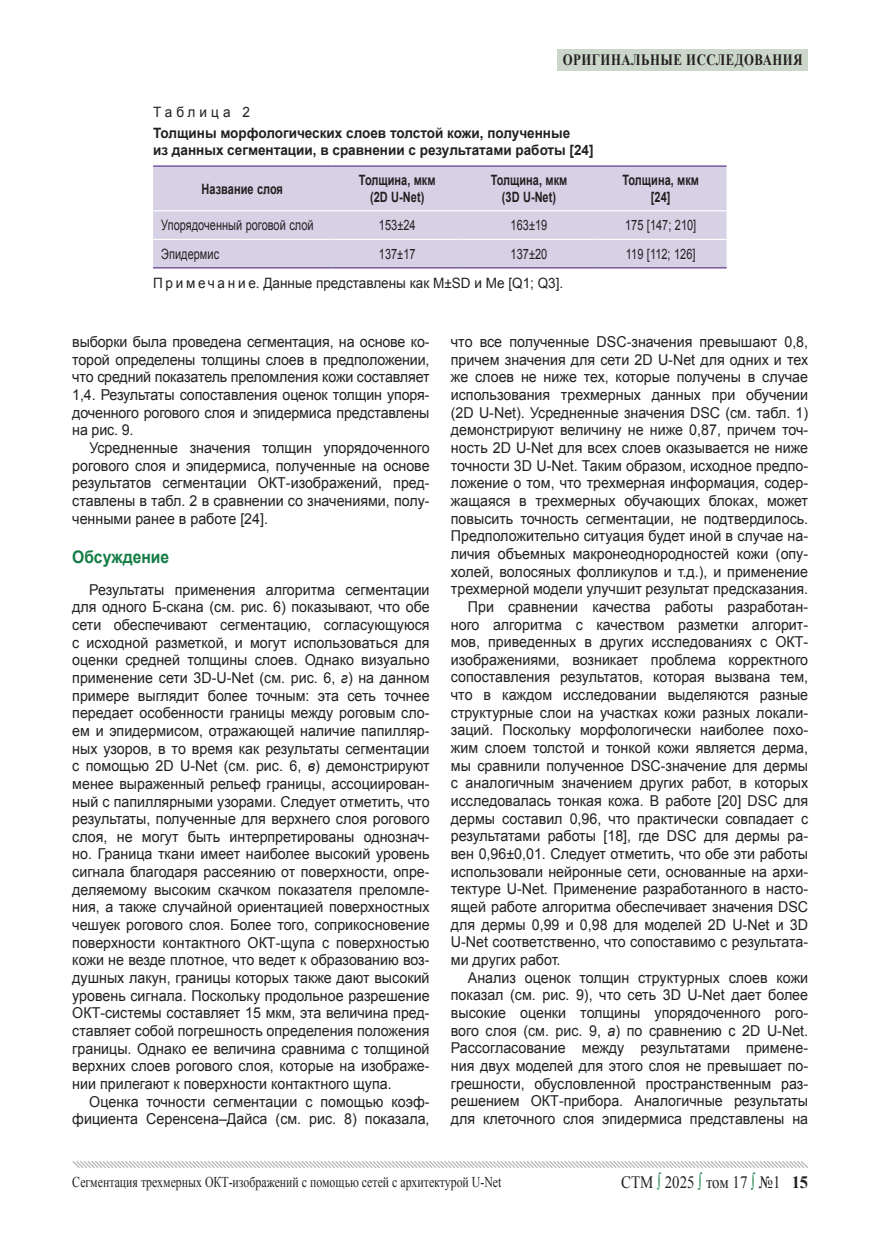
<style>
.page{position:relative;width:872px;height:1234px;background:#fff}
.page>*{position:absolute;margin:0;border:0;box-sizing:border-box;transform-origin:0 0}
.t1{font:17.4px "Times New Roman";color:#231f20;scale:.86 1}
.t2{font:700 17.4px "Arial";color:#127c43;scale:.9 1}
.t3{font:700 15.75px "Times New Roman";letter-spacing:.04em;color:#231f20;scale:.81 1}
.t4{font:15px/17.7px "Arial";color:#231f20;text-align:justify;scale:.95 1}
.t5{font:15px "Times New Roman";color:#231f20;scale:.79 1}
.t6{font:700 14.25px/17.1px "Arial";color:#231f20;scale:.95 1}
.t7{font:14.25px "Arial";letter-spacing:.005em;color:#231f20;scale:.77 1}
.t8{font:700 14.25px/17.1px "Arial";color:#231f20;text-align:center;scale:.77 1}
.t9{font:14.25px "Arial";letter-spacing:.005em;color:#231f20;scale:.95 1}
.t10{font:14.25px "Arial";letter-spacing:.3em;color:#231f20;scale:.95 1}
.s1{font-style:italic}
.s2{color:#127c43}
.s3{font-weight:700}
</style>
<div class="page">
<svg style="left:72px;top:1161px;width:736px;height:7px"></svg>
<div style="left:557px;top:49px;width:251px;height:21px;background:#cbd8c9"></div>
<div style="left:153px;top:167px;width:573px;height:100px;background:#d7d1e6"></div>
<hr style="left:153px;top:210px;width:178px;height:1px;background:#fff">
<hr style="left:331px;top:210px;width:132px;height:1px;background:#fff">
<hr style="left:463px;top:210px;width:132px;height:1px;background:#fff">
<hr style="left:595px;top:210px;width:131px;height:1px;background:#fff">
<hr style="left:153px;top:239px;width:178px;height:1px;background:#fff">
<hr style="left:331px;top:239px;width:132px;height:1px;background:#fff">
<hr style="left:463px;top:239px;width:132px;height:1px;background:#fff">
<hr style="left:595px;top:239px;width:131px;height:1px;background:#fff">
<hr style="left:153px;top:165px;width:178px;height:2px;background:#542685">
<hr style="left:331px;top:165px;width:132px;height:2px;background:#542685">
<hr style="left:463px;top:165px;width:132px;height:2px;background:#542685">
<hr style="left:595px;top:165px;width:131px;height:2px;background:#542685">
<hr style="left:153px;top:267px;width:178px;height:1px;background:#542685">
<hr style="left:331px;top:267px;width:132px;height:1px;background:#542685">
<hr style="left:463px;top:267px;width:132px;height:1px;background:#542685">
<hr style="left:595px;top:267px;width:131px;height:1px;background:#542685">
<p class="t3" style="left:563px;top:48px;width:297px">оригинальные исследования</p>
<p class="t10" style="left:153px;top:102px;width:103px">Таблица 2</p>
<p class="t6" style="left:153px;top:125px;width:465px">Толщины морфологических слоев толстой кожи, полученные<br>из данных сегментации, в сравнении с результатами работы [24]</p>
<p class="t8" style="left:201px;top:180px;width:107px">Название слоя</p>
<p class="t8" style="left:359px;top:172px;width:101px">Толщина, мкм (2D U-Net)</p>
<p class="t8" style="left:491px;top:172px;width:101px">Толщина, мкм (3D U-Net)</p>
<p class="t8" style="left:622px;top:172px;width:101px">Толщина, мкм [24]</p>
<p class="t7" style="left:161px;top:216px;width:199px">Упорядоченный роговой слой</p>
<p class="t7" style="left:379px;top:216px;width:49px">153±24</p>
<p class="t7" style="left:510px;top:216px;width:49px">163±19</p>
<p class="t7" style="left:625px;top:216px;width:94px">175 [147; 210]</p>
<p class="t7" style="left:161px;top:244px;width:77px">Эпидермис</p>
<p class="t7" style="left:379px;top:244px;width:49px">137±17</p>
<p class="t7" style="left:510px;top:244px;width:49px">137±20</p>
<p class="t7" style="left:626px;top:244px;width:92px">119 [112; 126]</p>
<p class="t9" style="left:153px;top:274px;width:433px">П р и м е ч а н и е. Данные представлены как M±SD и Me [Q1; Q3].</p>
<p class="t4" style="left:72px;top:333px;width:377px">выборки была проведена сегментация, на основе ко&shy;торой определены толщины слоев в предположении, что средний показатель преломления кожи составляет 1,4. Результаты сопоставления оценок толщин упоря&shy;доченного рогового слоя и эпидермиса представлены на рис. 9.</p>
<p class="t4" style="left:72px;top:439px;width:377px;text-indent:17px">Усредненные значения толщин упорядоченного рогового слоя и эпидермиса, полученные на основе результатов сегментации ОКТ-изображений, пред&shy;ставлены в табл. 2 в сравнении со значениями, полу&shy;ченными ранее в работе [24].</p>
<p class="t2" style="left:72px;top:544px;width:109px">Обсуждение</p>
<p class="t4" style="left:72px;top:580px;width:377px;text-indent:17px">Результаты применения алгоритма сегментации для одного Б-скана (см. рис. 6) показывают, что обе сети обеспечивают сегментацию, согласующуюся с исходной разметкой, и могут использоваться для оценки средней толщины слоев. Однако визуально применение сети 3D-U-Net (см. рис. 6, <span class="s1">г</span>) на данном примере выглядит более точным: эта сеть точнее передает особенности границы между роговым сло&shy;ем и эпидермисом, отражающей наличие папилляр&shy;ных узоров, в то время как результаты сегментации с помощью 2D U-Net (см. рис. 6, <span class="s1">в</span>) демонстрируют менее выраженный рельеф границы, ассоциирован&shy;ный с папиллярными узорами. Следует отметить, что результаты, полученные для верхнего слоя рогового слоя, не могут быть интерпретированы однознач&shy;но. Граница ткани имеет наиболее высокий уровень сигнала благодаря рассеянию от поверхности, опре&shy;деляемому высоким скачком показателя преломле&shy;ния, а также случайной ориентацией поверхностных чешуек рогового слоя. Более того, соприкосновение поверхности контактного ОКТ-щупа с поверхностью кожи не везде плотное, что ведет к образованию воз&shy;душных лакун, границы которых также дают высокий уровень сигнала. Поскольку продольное разрешение ОКТ-системы составляет 15 мкм, эта величина пред&shy;ставляет собой погрешность определения положения границы. Однако ее величина сравнима с толщиной верхних слоев рогового слоя, которые на изображе&shy;нии прилегают к поверхности контактного щупа.</p>
<p class="t4" style="left:72px;top:1092px;width:377px;text-align:right">Оценка точности сегментации с помощью коэф&shy;фициента Серенсена–Дайса (см. рис. 8) показала,</p>
<p class="t4" style="left:451px;top:333px;width:377px">что все полученные DSC-значения превышают 0,8,</p>
<p class="t4" style="left:451px;top:351px;width:377px">причем значения для сети 2D U-Net для одних и тех</p>
<p class="t4" style="left:451px;top:368px;width:377px">же слоев не ниже тех, которые получены в случае</p>
<p class="t4" style="left:451px;top:386px;width:377px">использования трехмерных данных при обучении</p>
<p class="t4" style="left:451px;top:403px;width:377px">(2D U-Net). Усредненные значения DSC (см. табл. 1)</p>
<p class="t4" style="left:451px;top:421px;width:377px">демонстрируют величину не ниже 0,87, причем точ-</p>
<p class="t4" style="left:451px;top:439px;width:377px">ность 2D U-Net для всех слоев оказывается не ниже</p>
<p class="t4" style="left:451px;top:456px;width:377px">точности 3D U-Net. Таким образом, исходное предпо-</p>
<p class="t4" style="left:451px;top:474px;width:377px">ложение о том, что трехмерная информация, содер-</p>
<p class="t4" style="left:451px;top:492px;width:377px">жащаяся в трехмерных обучающих блоках, может</p>
<p class="t4" style="left:451px;top:509px;width:377px">повысить точность сегментации, не подтвердилось.</p>
<p class="t4" style="left:451px;top:527px;width:377px">Предположительно ситуация будет иной в случае на-</p>
<p class="t4" style="left:451px;top:545px;width:377px">личия объемных макронеоднородностей кожи (опу-</p>
<p class="t4" style="left:451px;top:562px;width:377px">холей, волосяных фолликулов и т.д.), и применение</p>
<p class="t4" style="left:451px;top:580px;width:377px">трехмерной модели улучшит результат предсказания.</p>
<p class="t4" style="left:468px;top:597px;width:360px">При сравнении качества работы разработан-</p>
<p class="t4" style="left:451px;top:615px;width:377px">ного алгоритма с качеством разметки алгорит-</p>
<p class="t4" style="left:451px;top:633px;width:377px">мов, приведенных в других исследованиях с ОКТ-</p>
<p class="t4" style="left:451px;top:650px;width:377px">изображениями, возникает проблема корректного</p>
<p class="t4" style="left:451px;top:668px;width:377px">сопоставления результатов, которая вызвана тем,</p>
<p class="t4" style="left:451px;top:686px;width:377px">что в каждом исследовании выделяются разные</p>
<p class="t4" style="left:451px;top:703px;width:377px">структурные слои на участках кожи разных локали-</p>
<p class="t4" style="left:451px;top:721px;width:377px">заций. Поскольку морфологически наиболее похо-</p>
<p class="t4" style="left:451px;top:739px;width:377px">жим слоем толстой и тонкой кожи является дерма,</p>
<p class="t4" style="left:451px;top:756px;width:377px">мы сравнили полученное DSC-значение для дермы</p>
<p class="t4" style="left:451px;top:774px;width:377px">с аналогичным значением других работ, в которых</p>
<p class="t4" style="left:451px;top:792px;width:377px">исследовалась тонкая кожа. В работе [20] DSC для</p>
<p class="t4" style="left:451px;top:809px;width:377px">дермы составил 0,96, что практически совпадает с</p>
<p class="t4" style="left:451px;top:827px;width:377px">результатами работы [18], где DSC для дермы ра-</p>
<p class="t4" style="left:451px;top:844px;width:377px">вен 0,96±0,01. Следует отметить, что обе эти работы</p>
<p class="t4" style="left:451px;top:862px;width:377px">использовали нейронные сети, основанные на архи-</p>
<p class="t4" style="left:451px;top:880px;width:377px">тектуре U-Net. Применение разработанного в насто-</p>
<p class="t4" style="left:451px;top:897px;width:377px">ящей работе алгоритма обеспечивает значения DSC</p>
<p class="t4" style="left:451px;top:915px;width:377px">для дермы 0,99 и 0,98 для моделей 2D U-Net и 3D</p>
<p class="t4" style="left:451px;top:933px;width:377px">U-Net соответственно, что сопоставимо с результата-</p>
<p class="t4" style="left:451px;top:950px;width:117px">ми других работ.</p>
<p class="t4" style="left:468px;top:968px;width:360px">Анализ оценок толщин структурных слоев кожи</p>
<p class="t4" style="left:451px;top:986px;width:377px">показал (см. рис. 9), что сеть 3D U-Net дает более</p>
<p class="t4" style="left:451px;top:1003px;width:377px">высокие оценки толщины упорядоченного рого-</p>
<p class="t4" style="left:451px;top:1021px;width:377px">вого слоя (см. рис. 9, <span class="s1">а</span>) по сравнению с 2D U-Net.</p>
<p class="t4" style="left:451px;top:1038px;width:377px">Рассогласование между результатами примене-</p>
<p class="t4" style="left:451px;top:1056px;width:377px">ния двух моделей для этого слоя не превышает по-</p>
<p class="t4" style="left:451px;top:1074px;width:377px">грешности, обусловленной пространственным раз-</p>
<p class="t4" style="left:451px;top:1091px;width:377px">решением ОКТ-прибора. Аналогичные результаты</p>
<p class="t4" style="left:451px;top:1109px;width:377px">для клеточного слоя эпидермиса представлены на</p>
<p class="t5" style="left:72px;top:1171px;width:545px">Сегментация трехмерных ОКТ-изображений с помощью сетей с архитектурой U-Net</p>
<p class="t1" style="left:621px;top:1170px;width:219px">СТМ <span class="s2">∫</span> 2025 <span class="s2">∫</span> том 17 <span class="s2">∫</span> №1 <span class="s3">15</span></p>
</div>
